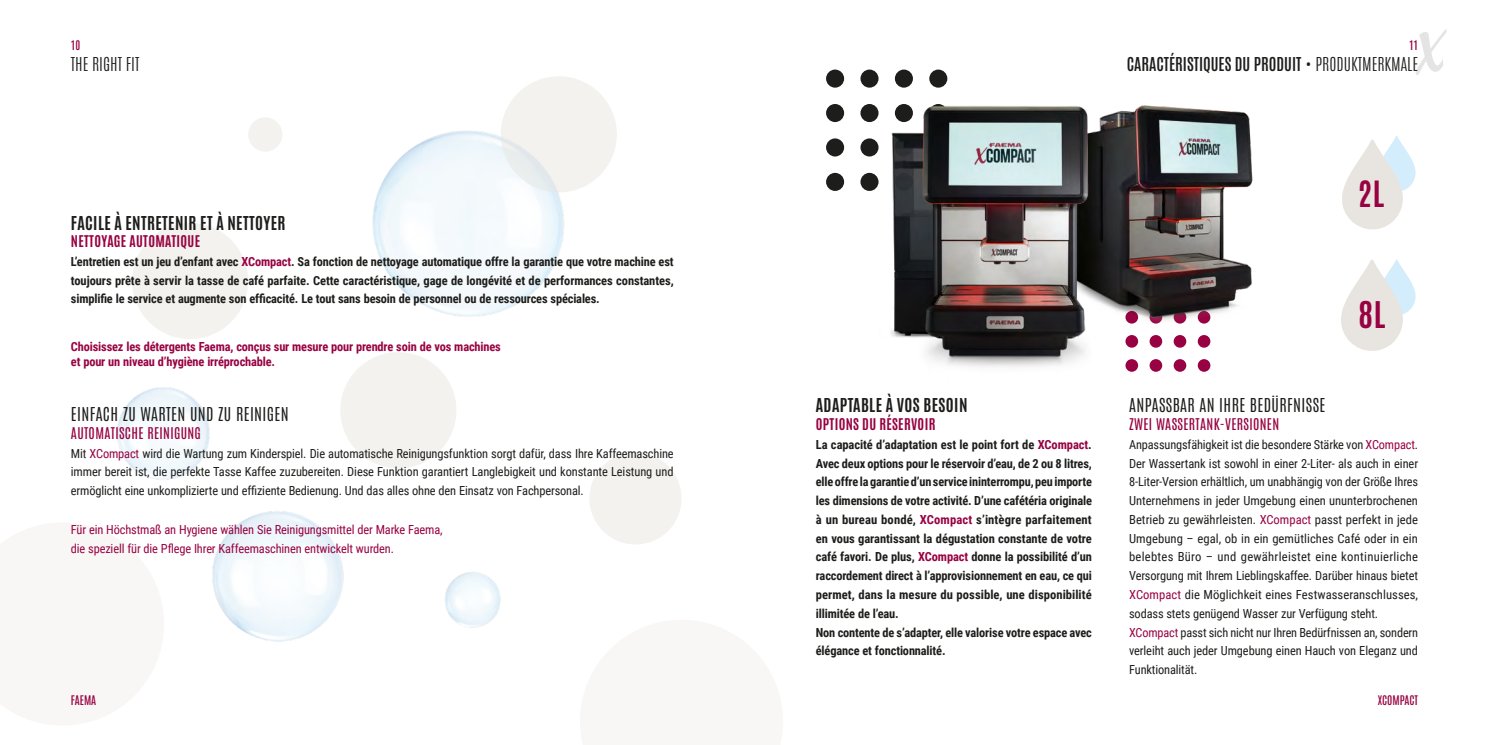
<style>
.page{position:relative;width:1489px;height:745px;background:#fff}
.page>*{position:absolute;margin:0;border:0;box-sizing:border-box;transform-origin:0 0}
.t1{font:700 31.25px "Antonio";color:#980242}
.t2{font:700 30.75px "Antonio";color:#980242}
.t3{font:300 16.25px "Antonio";letter-spacing:.025em;color:#1d1d1b}
.t4{font:700 16.25px "Antonio";letter-spacing:.025em;color:#1d1d1b}
.t5{font:600 16.25px "Antonio";color:#1d1d1b}
.t6{font:100 16.25px "Antonio";color:#1d1d1b}
.t7{font:13.75px "Antonio";letter-spacing:.025em;color:#980242}
.t8{font:700 13.75px "Antonio";letter-spacing:.025em;color:#980242}
.t9{font:12.5px/18.8px "Roboto Condensed";letter-spacing:-.01em;color:#1d1d1b}
.t10{font:700 12.5px/18.8px "Roboto Condensed";letter-spacing:-.01em;color:#1d1d1b}
.t11{font:12.5px/18.8px "Roboto Condensed";letter-spacing:-.01em;color:#980242}
.t12{font:700 12.5px/15px "Roboto Condensed";letter-spacing:-.01em;color:#980242}
.t13{font:500 11.25px "Antonio";color:#980242}
.s1{color:#980242}
.s2{font-weight:100}
</style>
<div class="page">
<svg style="left:1416px;top:29px;width:30px;height:46px"></svg>
<div style="left:826px;top:69px;width:18px;height:19px;background:#1d1d1b;border-radius:50%"></div>
<div style="left:860px;top:69px;width:18px;height:19px;background:#1d1d1b;border-radius:50%"></div>
<div style="left:826px;top:104px;width:18px;height:18px;background:#1d1d1b;border-radius:50%"></div>
<div style="left:860px;top:104px;width:18px;height:18px;background:#1d1d1b;border-radius:50%"></div>
<div style="left:826px;top:138px;width:18px;height:18px;background:#1d1d1b;border-radius:50%"></div>
<div style="left:860px;top:138px;width:18px;height:18px;background:#1d1d1b;border-radius:50%"></div>
<div style="left:826px;top:173px;width:18px;height:18px;background:#1d1d1b;border-radius:50%"></div>
<div style="left:860px;top:173px;width:18px;height:18px;background:#1d1d1b;border-radius:50%"></div>
<div style="left:1125px;top:359px;width:13px;height:12px;background:#980242;border-radius:50%"></div>
<div style="left:1149px;top:359px;width:13px;height:12px;background:#980242;border-radius:50%"></div>
<div style="left:1173px;top:359px;width:13px;height:12px;background:#980242;border-radius:50%"></div>
<div style="left:1197px;top:359px;width:13px;height:12px;background:#980242;border-radius:50%"></div>
<img style="left:117px;top:131px;width:564px;height:511px">
<div style="left:340px;top:352px;width:116px;height:116px;background:#f3f2ef;border-radius:50%"></div>
<svg style="left:580px;top:619px;width:101px;height:23px"></svg>
<svg style="left:117px;top:522px;width:47px;height:120px"></svg>
<div style="left:248px;top:117px;width:34px;height:34px;background:#f3f2ef;border-radius:50%"></div>
<div style="left:501px;top:76px;width:116px;height:116px;background:#f3f2ef;border-radius:50%"></div>
<svg style="left:1342px;top:136px;width:73px;height:94px"></svg>
<svg style="left:1341px;top:259px;width:74px;height:92px"></svg>
<img style="left:1123px;top:105px;width:130px;height:243px">
<img style="left:891px;top:69px;width:232px;height:298px">
<p class="t13" style="left:71px;top:37px;width:11px">10</p>
<p class="t13" style="left:1408px;top:37px;width:10px">11</p>
<h3 class="t6" style="left:71px;top:53px;width:70px">THE RIGHT FIT</h3>
<h3 class="t4" style="left:71px;top:211px;width:216px">FACILE À ENTRETENIR ET À NETTOYER</h3>
<p class="t8" style="left:71px;top:231px;width:131px">NETTOYAGE AUTOMATIQUE</p>
<p class="t10" style="left:71px;top:251px;width:604px;text-align:justify">L’entretien est un jeu d’enfant avec <span class="s1">XCompact</span>. Sa fonction de nettoyage automatique offre la garantie que votre machine est toujours prête à servir la tasse de café parfaite. Cette caractéristique, gage de longévité et de performances constantes, simplifie le service et augmente son efficacité. Le tout sans besoin de personnel ou de ressources spéciales.</p>
<p class="t12" style="left:71px;top:338px;width:431px">Choisissez les détergents Faema, conçus sur mesure pour prendre soin de vos machines et pour un niveau d’hygiène irréprochable.</p>
<h3 class="t3" style="left:71px;top:403px;width:219px">EINFACH ZU WARTEN UND ZU REINIGEN</h3>
<p class="t7" style="left:71px;top:423px;width:131px">AUTOMATISCHE REINIGUNG</p>
<p class="t9" style="left:71px;top:443px;width:604px;text-align:justify">Mit <span class="s1">XCompact</span> wird die Wartung zum Kinderspiel. Die automatische Reinigungsfunktion sorgt dafür, dass Ihre Kaffeemaschine immer bereit ist, die perfekte Tasse Kaffee zuzubereiten. Diese Funktion garantiert Langlebigkeit und konstante Leistung und ermöglicht eine unkomplizierte und effiziente Bedienung. Und das alles ohne den Einsatz von Fachpersonal.</p>
<p class="t11" style="left:71px;top:519px;width:373px">Für ein Höchstmaß an Hygiene wählen Sie Reinigungsmittel der Marke Faema, die speziell für die Pflege Ihrer Kaffeemaschinen entwickelt wurden.</p>
<h3 class="t5" style="left:1126px;top:52px;width:293px">CARACTÉRISTIQUES DU PRODUIT <span class="s2">• PRODUKTMERKMALE</span></h3>
<h3 class="t4" style="left:815px;top:393px;width:153px">ADAPTABLE À VOS BESOIN</h3>
<p class="t8" style="left:815px;top:414px;width:121px">OPTIONS DU RÉSERVOIR</p>
<p class="t10" style="left:815px;top:434px;width:277px">La capacité d’adaptation est le point fort de <span class="s1">XCompact</span>.<br>Avec deux options pour le réservoir d’eau, de 2 ou 8 litres, elle offre la garantie d’un service ininterrompu, peu importe les dimensions de votre activité. D’une cafétéria originale à un bureau bondé, <span class="s1">XCompact</span> s’intègre parfaitement en vous garantissant la dégustation constante de votre café favori. De plus, <span class="s1">XCompact</span> donne la possibilité d’un raccordement direct à l’approvisionnement en eau, ce qui permet, dans la mesure du possible, une disponibilité illimitée de l’eau.<br>Non contente de s’adapter, elle valorise votre espace avec élégance et fonctionnalité.</p>
<h2 class="t2" style="left:1357px;top:171px;width:28px">2L</h2>
<h1 class="t1" style="left:1358px;top:291px;width:28px">8L</h1>
<h3 class="t3" style="left:1129px;top:394px;width:198px">ANPASSBAR AN IHRE BEDÜRFNISSE</h3>
<p class="t7" style="left:1129px;top:414px;width:151px">ZWEI WASSERTANK-VERSIONEN</p>
<p class="t9" style="left:1129px;top:434px;width:290px">Anpassungsfähigkeit ist die besondere Stärke von <span class="s1">XCompact</span>.<br>Der Wassertank ist sowohl in einer 2-Liter- als auch in einer 8-Liter-Version erhältlich, um unabhängig von der Größe Ihres Unternehmens in jeder Umgebung einen ununterbrochenen Betrieb zu gewährleisten. <span class="s1">XCompact</span> passt perfekt in jede Umgebung – egal, ob in ein gemütliches Café oder in ein belebtes Büro – und gewährleistet eine kontinuierliche Versorgung mit Ihrem Lieblingskaffee. Darüber hinaus bietet <span class="s1">XCompact</span> die Möglichkeit eines Festwasseranschlusses, sodass stets genügend Wasser zur Verfügung steht.<br><span class="s1">XCompact</span> passt sich nicht nur Ihren Bedürfnissen an, sondern verleiht auch jeder Umgebung einen Hauch von Eleganz und Funktionalität.</p>
<p class="t13" style="left:71px;top:691px;width:27px">FAEMA</p>
<p class="t13" style="left:1377px;top:691px;width:42px">XCOMPACT</p>
</div>
